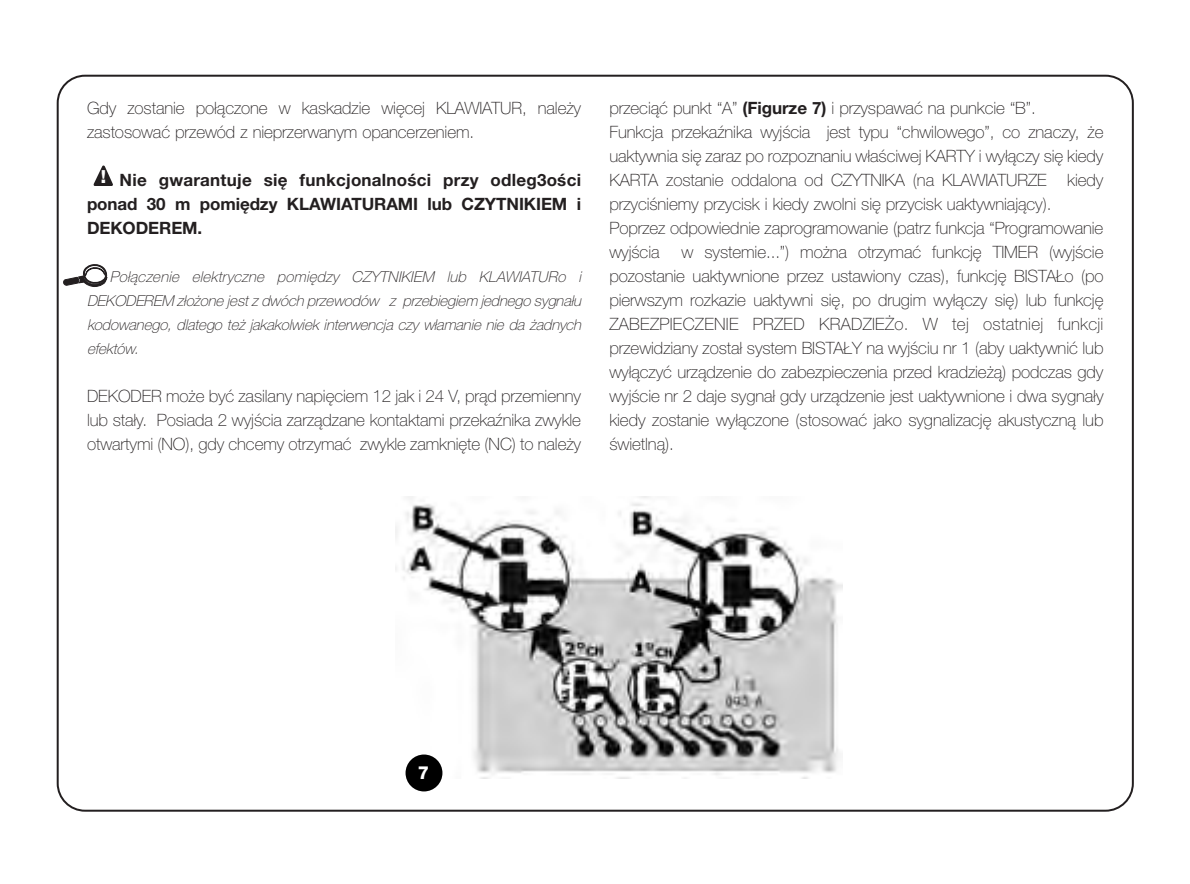
<style>
.page{position:relative;width:1190px;height:884px;background:#fff}
.page>*{position:absolute;margin:0;border:0;box-sizing:border-box;transform-origin:0 0}
.t1{font:800 18px "Helvetica Neue";color:#fff}
.t2{font:100 17px/24px "Helvetica Neue East A";letter-spacing:-.005em;color:#231f20}
.t3{font:700 17px/24px "Helvetica Neue East A";letter-spacing:-.005em;color:#231f20;text-align:justify}
.t4{font:italic 100 15px/24px "Helvetica Neue East A";letter-spacing:-.005em;color:#231f20;text-align:justify}
.s1{font-weight:700}
</style>
<div class="page">
<svg style="left:93px;top:165px;width:20px;height:21px"></svg>
<img style="left:395px;top:497px;width:447px;height:282px">
<div style="left:406px;top:755px;width:36px;height:36px;background:#000;border-radius:50%"></div>
<svg style="left:63px;top:264px;width:45px;height:23px"></svg>
<p class="t2" style="left:87px;top:98px;width:496px">Gdy zostanie połączone w kaskadzie więcej KLAWIATUR, należy zastosować przewód z nieprzerwanym opancerzeniem.</p>
<p class="t3" style="left:87px;top:170px;width:496px;text-indent:33px">Nie gwarantuje się funkcjonalności przy odleg3ości ponad 30 m pomiędzy KLAWIATURAMI lub CZYTNIKIEM i DEKODEREM.</p>
<p class="t4" style="left:87px;top:266px;width:496px;text-indent:23px">Połączenie elektryczne pomiędzy CZYTNIKIEM lub KLAWIATURo i DEKODEREM złożone jest z dwóch przewodów z przebiegiem jednego sygnału kodowanego, dlatego też jakakolwiek interwencja czy włamanie nie da żadnych efektów.</p>
<p class="t2" style="left:87px;top:386px;width:496px;text-align:justify">DEKODER może być zasilany napięciem 12 jak i 24 V, prąd przemienny lub stały. Posiada 2 wyjścia zarządzane kontaktami przekaźnika zwykle otwartymi (NO), gdy chcemy otrzymać zwykle zamknięte (NC) to należy</p>
<p class="t1" style="left:101px;top:171px;width:7px">!</p>
<p class="t2" style="left:609px;top:98px;width:496px">przeciąć punkt “A” <span class="s1">(Figurze 7)</span> i przyspawać na punkcie “B”.<br>Funkcja przekaźnika wyjścia jest typu “chwilowego”, co znaczy, że uaktywnia się zaraz po rozpoznaniu właściwej KARTY i wyłączy się kiedy KARTA zostanie oddalona od CZYTNIKA (na KLAWIATURZE kiedy przyciśniemy przycisk i kiedy zwolni się przycisk uaktywniający).<br>Poprzez odpowiednie zaprogramowanie (patrz funkcja “Programowanie wyjścia</p>
<p class="t2" style="left:609px;top:242px;width:496px;text-align:justify;text-indent:72px">w systemie...”) można otrzymać funkcję TIMER (wyjście pozostanie uaktywnione przez ustawiony czas), funkcję BISTAŁo (po pierwszym rozkazie uaktywni się, po drugim wyłączy się) lub funkcję ZABEZPIECZENIE PRZED KRADZIEŻo. W tej ostatniej funkcji przewidziany został system BISTAŁY na wyjściu nr 1 (aby uaktywnić lub wyłączyć urządzenie do zabezpieczenia przed kradzieżą) podczas gdy wyjście nr 2 daje sygnał gdy urządzenie jest uaktywnione i dwa sygnały kiedy zostanie wyłączone (stosować jako sygnalizację akustyczną lub świetlną).</p>
<p class="t1" style="left:418px;top:766px;width:13px">7</p>
</div>
